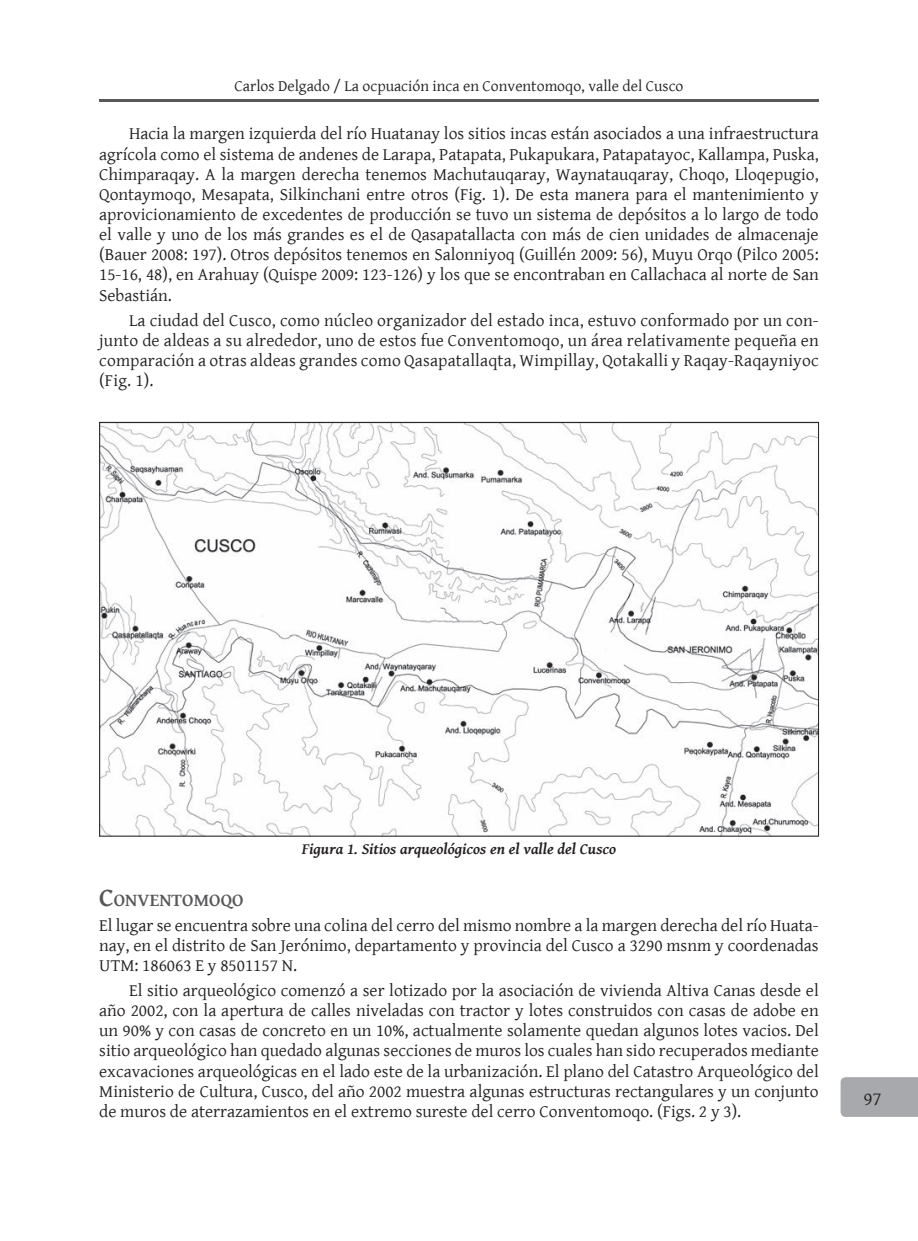
<style>
.page{position:relative;width:918px;height:1241px;background:#fff}
.page>*{position:absolute;margin:0;border:0;box-sizing:border-box;transform-origin:0 0}
.t1{font:19.25px "Gentium Basic";color:#231f20}
.t2{font:700 18.38px "Gentium Basic";color:#57585a}
.t3{font:17.5px/20.1px "Gentium Basic";color:#231f20;text-align:justify}
.t4{font:15.75px "Gentium Basic";color:#231f20}
.t5{font:italic 700 15.75px "Gentium Basic";color:#231f20}
.s1{font-size:26.25px}
</style>
<div class="page">
<svg style="left:99px;top:99px;width:720px;height:2px"></svg>
<div style="left:840px;top:1077px;width:78px;height:39px;background:#a8a9ad"></div>
<img style="left:101px;top:424px;width:716px;height:410px">
<p class="t4" style="left:234px;top:74px;width:450px">Carlos Delgado / La ocpuación inca en Conventomoqo, valle del Cusco</p>
<p class="t3" style="left:99px;top:123px;width:721px;text-indent:30px">Hacia la margen izquierda del río Huatanay los sitios incas están asociados a una infraestructura agrícola como el sistema de andenes de Larapa, Patapata, Pukapukara, Patapatayoc, Kallampa, Puska, Chimparaqay. A la margen derecha tenemos Machutauqaray, Waynatauqaray, Choqo, Lloqepugio, Qontaymoqo, Mesapata, Silkinchani entre otros (Fig. 1). De esta manera para el mantenimiento y aprovicionamiento de excedentes de producción se tuvo un sistema de depósitos a lo largo de todo el valle y uno de los más grandes es el de Qasapatallacta con más de cien unidades de almacenaje (Bauer 2008: 197). Otros depósitos tenemos en Salonniyoq (Guillén 2009: 56), Muyu Orqo (Pilco 2005:<br>15-16, 48), en Arahuay (Quispe 2009: 123-126) y los que se encontraban en Callachaca al norte de San Sebastián.</p>
<p class="t3" style="left:99px;top:309px;width:721px;text-indent:30px">La ciudad del Cusco, como núcleo organizador del estado inca, estuvo conformado por un con&shy;junto de aldeas a su alrededor, uno de estos fue Conventomoqo, un área relativamente pequeña en comparación a otras aldeas grandes como Qasapatallaqta, Wimpillay, Qotakalli y Raqay-Raqayniyoc (Fig. 1).</p>
<p class="t5" style="left:302px;top:836px;width:316px">Figura 1. Sitios arqueológicos en el valle del Cusco</p>
<p class="t2" style="left:99px;top:885px;width:146px"><span class="s1">C</span>ONVENTOMOQO</p>
<p class="t3" style="left:99px;top:914px;width:721px">El lugar se encuentra sobre una colina del cerro del mismo nombre a la margen derecha del río Huata&shy;nay, en el distrito de San Jerónimo, departamento y provincia del Cusco a 3290 msnm y coordenadas UTM: 186063 E y 8501157 N.</p>
<p class="t3" style="left:99px;top:979px;width:721px;text-indent:30px">El sitio arqueológico comenzó a ser lotizado por la asociación de vivienda Altiva Canas desde el año 2002, con la apertura de calles niveladas con tractor y lotes construidos con casas de adobe en un 90% y con casas de concreto en un 10%, actualmente solamente quedan algunos lotes vacios. Del sitio arqueológico han quedado algunas secciones de muros los cuales han sido recuperados mediante excavaciones arqueológicas en el lado este de la urbanización. El plano del Catastro Arqueológico del Ministerio de Cultura, Cusco, del año 2002 muestra algunas estructuras rectangulares y un conjunto de muros de aterrazamientos en el extremo sureste del cerro Conventomoqo. (Figs. 2 y 3).</p>
<p class="t1" style="left:863px;top:1084px;width:20px">97</p>
</div>
